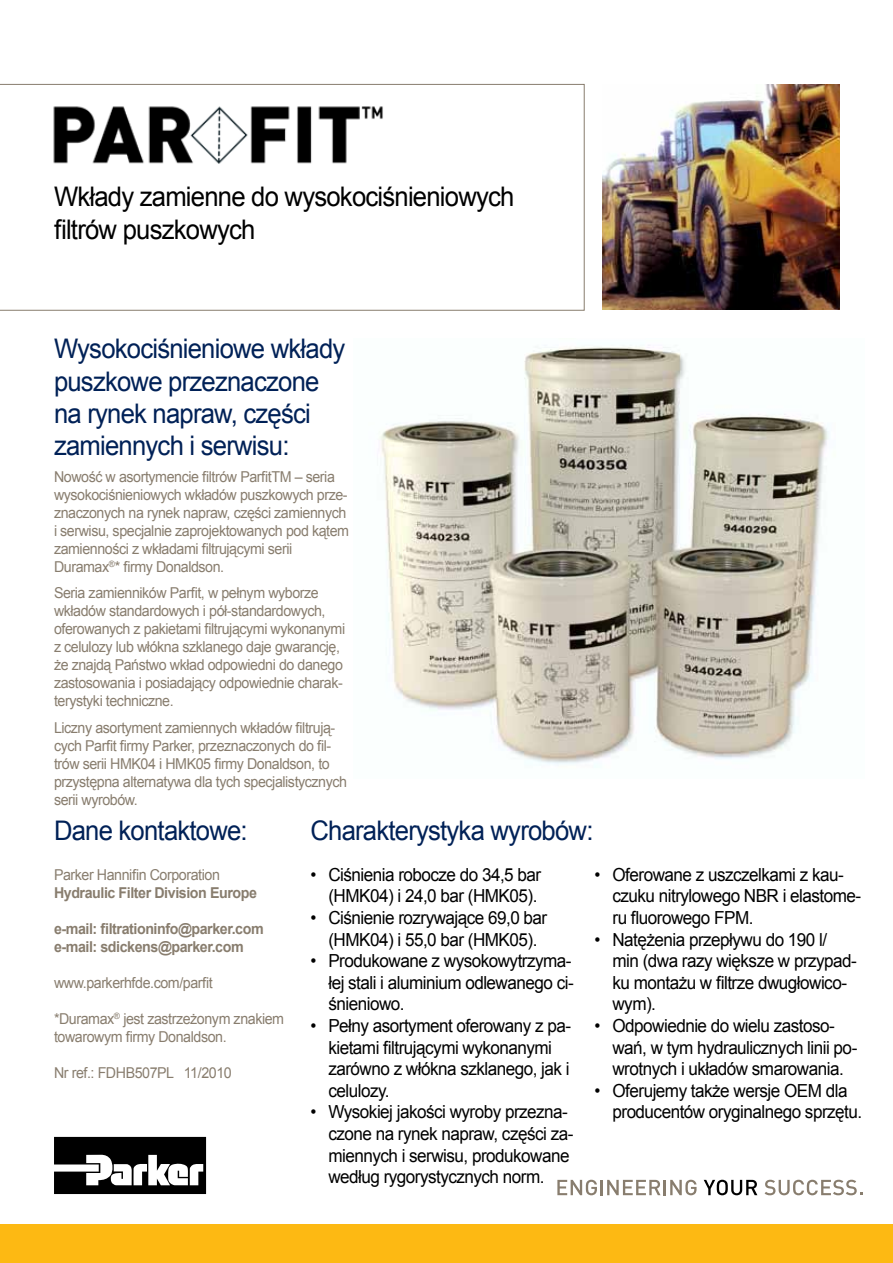
<style>
.page{position:relative;width:893px;height:1263px;background:#fff}
.page>*{position:absolute;margin:0;border:0;box-sizing:border-box;transform-origin:0 0}
.t1{font:27px/32.4px "Arial";letter-spacing:-.03em;color:#002157;scale:.95 1}
.t2{font:27px/32.4px "Arial";letter-spacing:-.03em;color:#000;scale:.95 1}
.t3{font:18px/21.6px "Arial";letter-spacing:-.03em;color:#000;scale:.95 1}
.t4{font:15px/18px "Arial";letter-spacing:-.03em;color:#887d6e;scale:.95 1}
.t5{font:700 15px/18px "Arial";letter-spacing:-.03em;color:#887d6e;scale:.95 1}
</style>
<div class="page">
<svg style="left:54px;top:1137px;width:152px;height:57px"></svg>
<div style="left:0;top:1225px;width:893px;height:38px;background:#fdb913"></div>
<svg style="left:557px;top:1180px;width:140px;height:15px"></svg>
<svg style="left:704px;top:1180px;width:53px;height:15px"></svg>
<svg style="left:765px;top:1180px;width:97px;height:15px"></svg>
<svg style="left:0;top:84px;width:585px;height:227px"></svg>
<img style="left:380px;top:345px;width:449px;height:423px">
<img style="left:49px;top:101px;width:340px;height:66px">
<img style="left:602px;top:84px;width:238px;height:226px">
<h1 class="t2" style="left:54px;top:181px;width:486px">Wkłady zamienne do wysokociśnieniowych filtrów puszkowych</h1>
<h1 class="t1" style="left:54px;top:333px;width:308px">Wysokociśnieniowe wkłady puszkowe przeznaczone na rynek napraw, części zamiennych i serwisu:</h1>
<p class="t4" style="left:54px;top:468px;width:312px">Nowość w asortymencie filtrów ParfitTM – seria wysokociśnieniowych wkładów puszkowych prze&shy;znaczonych na rynek napraw, części zamiennych i serwisu, specjalnie zaprojektowanych pod kątem zamienności z wkładami filtrującymi serii Duramax<sup>®</sup>* firmy Donaldson.</p>
<p class="t4" style="left:54px;top:584px;width:308px">Seria zamienników Parfit, w pełnym wyborze wkładów standardowych i pół-standardowych, oferowanych z pakietami filtrującymi wykonanymi z celulozy lub włókna szklanego daje gwarancję, że znajdą Państwo wkład odpowiedni do danego zastosowania i posiadający odpowiednie charak&shy;terystyki techniczne.</p>
<p class="t4" style="left:54px;top:719px;width:310px">Liczny asortyment zamiennych wkładów filtrują&shy;cych Parfit firmy Parker, przeznaczonych do fil&shy;trów serii HMK04 i HMK05 firmy Donaldson, to przystępna alternatywa dla tych specjalistycznych serii wyrobów.</p>
<h1 class="t1" style="left:54px;top:815px;width:205px">Dane kontaktowe:</h1>
<p class="t4" style="left:54px;top:866px;width:176px">Parker Hannifin Corporation</p>
<p class="t5" style="left:54px;top:884px;width:215px">Hydraulic Filter Division Europe</p>
<p class="t5" style="left:54px;top:920px;width:222px">e-mail: filtrationinfo@parker.com e-mail: sdickens@parker.com</p>
<p class="t4" style="left:54px;top:974px;width:169px">www.parkerhfde.com/parfit</p>
<p class="t4" style="left:54px;top:1010px;width:244px">*Duramax<sup>®</sup> jest zastrzeżonym znakiem towarowym firmy Donaldson.</p>
<p class="t4" style="left:54px;top:1064px;width:189px">Nr ref.: FDHB507PL 11/2010</p>
<h1 class="t1" style="left:310px;top:815px;width:299px">Charakterystyka wyrobów:</h1>
<p class="t3" style="left:310px;top:864px;width:244px;text-align:right">• Ciśnienia robocze do 34,5 bar (HMK04) i 24,0 bar (HMK05).</p>
<p class="t3" style="left:310px;top:907px;width:251px;text-align:center">• Ciśnienie rozrywające 69,0 bar (HMK04) i 55,0 bar (HMK05).</p>
<p class="t3" style="left:328px;top:950px;width:260px;text-align:justify;text-indent:-18px">• Produkowane z wysokowytrzyma&shy;łej stali i aluminium odlewanego ci&shy;śnieniowo.</p>
<p class="t3" style="left:328px;top:1015px;width:257px;text-indent:-18px">• Pełny asortyment oferowany z pa&shy;kietami filtrującymi wykonanymi zarówno z włókna szklanego, jak i celulozy.</p>
<p class="t3" style="left:328px;top:1101px;width:259px;text-indent:-18px">• Wysokiej jakości wyroby przezna&shy;czone na rynek napraw, części za&shy;miennych i serwisu, produkowane według rygorystycznych norm.</p>
<p class="t3" style="left:612px;top:864px;width:263px;text-indent:-18px">• Oferowane z uszczelkami z kau&shy;czuku nitrylowego NBR i elastome&shy;ru fluorowego FPM.</p>
<p class="t3" style="left:612px;top:928px;width:259px;text-indent:-18px">• Natężenia przepływu do 190 l/ min (dwa razy większe w przypad&shy;ku montażu w filtrze dwugłowico&shy;wym).</p>
<p class="t3" style="left:612px;top:1015px;width:259px;text-indent:-18px">• Odpowiednie do wielu zastoso&shy;wań, w tym hydraulicznych linii po&shy;wrotnych i układów smarowania.</p>
<p class="t3" style="left:612px;top:1080px;width:264px;text-indent:-18px">• Oferujemy także wersje OEM dla producentów oryginalnego sprzętu.</p>
</div>
